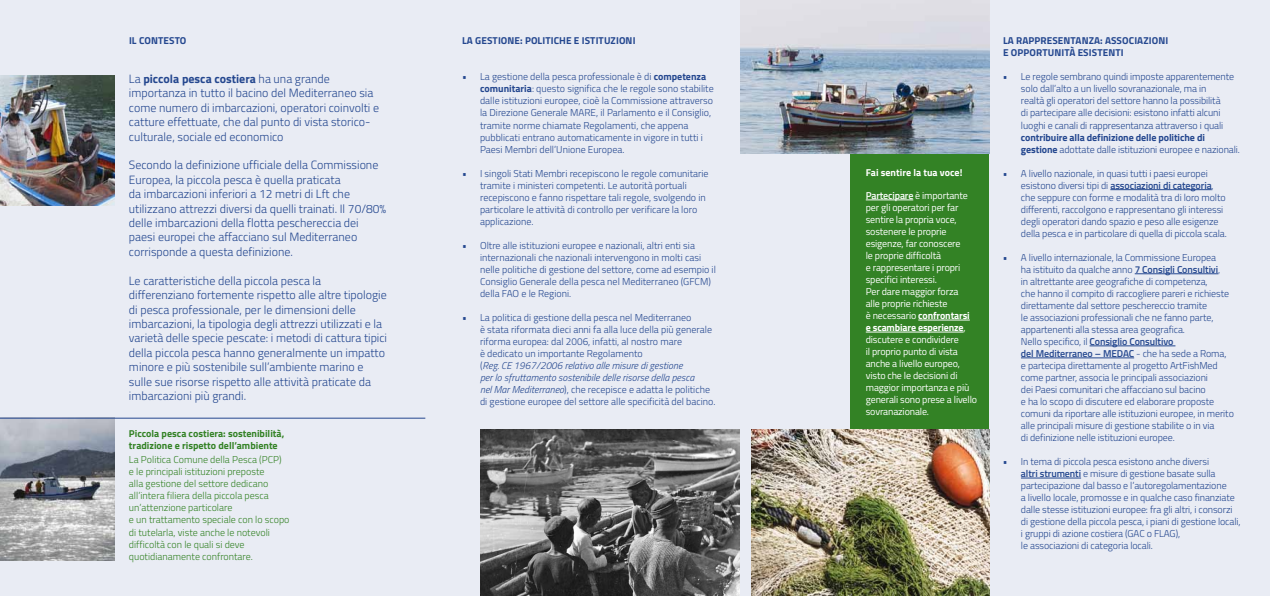
<style>
.page{position:relative;width:1270px;height:596px;background:#fff}
.page>*{position:absolute;margin:0;border:0;box-sizing:border-box;transform-origin:0 0}
.t1{font:300 12px/14.4px "Titillium";color:#24478f}
.t2{font:300 10px/12px "Titillium";letter-spacing:-.01em;color:#24478f}
.t3{font:10px/12px "Titillium";letter-spacing:-.015em;color:#fff}
.t4{font:300 10px/12px "Titillium";color:#338225}
.t5{font:700 10px/12px "Titillium";letter-spacing:.01em;color:#24478f}
.t6{font:700 10px/12px "Titillium";letter-spacing:-.01em;color:#24478f}
.t7{font:700 10px/12px "Titillium";color:#338225}
.t8{font:700 10px "Titillium";color:#fff}
.s1{font-weight:700}
.s2{font-style:italic}
.s3{font-weight:600}
.s4{font-weight:300}
</style>
<div class="page">
<div style="left:0;top:0;width:1270px;height:595px;background:#e9ecf4"></div>
<div style="left:850px;top:128px;width:139px;height:319px;background:#338225"></div>
<hr style="left:1110px;top:189px;width:102px;height:1px;background:#24478f">
<hr style="left:1135px;top:273px;width:83px;height:1px;background:#24478f">
<hr style="left:1090px;top:345px;width:85px;height:1px;background:#24478f">
<hr style="left:1021px;top:357px;width:113px;height:1px;background:#24478f">
<hr style="left:1021px;top:477px;width:60px;height:1px;background:#24478f">
<img style="left:0;top:418px;width:114px;height:141px">
<img style="left:741px;top:0;width:248px;height:154px">
<img style="left:480px;top:429px;width:259px;height:166px">
<img style="left:751px;top:429px;width:238px;height:166px">
<img style="left:0;top:75px;width:114px;height:130px">
<hr style="left:0;top:417px;width:425px;height:1px;background:#24478f">
<hr style="left:866px;top:199px;width:47px;height:1px;background:#fff">
<hr style="left:918px;top:319px;width:52px;height:1px;background:#fff">
<hr style="left:866px;top:331px;width:98px;height:1px;background:#fff">
<p class="t5" style="left:129px;top:34px;width:59px">Il contesto</p>
<p class="t1" style="left:129px;top:71px;width:252px">La <span class="s1">piccola pesca costiera</span> ha una grande importanza in tutto il bacino del Mediterraneo sia come numero di imbarcazioni, operatori coinvolti e catture effettuate, che dal punto di vista storico&shy;culturale, sociale ed economico</p>
<p class="t1" style="left:129px;top:157px;width:259px">Secondo la definizione ufficiale della Commissione Europea, la piccola pesca è quella praticata<br>da imbarcazioni inferiori a 12 metri di Lft che utilizzano attrezzi diversi da quelli trainati. Il 70/80% delle imbarcazioni della flotta peschereccia dei paesi europei che affacciano sul Mediterraneo corrisponde a questa definizione.</p>
<p class="t1" style="left:129px;top:272px;width:260px">Le caratteristiche della piccola pesca la differenziano fortemente rispetto alle altre tipologie di pesca professionale, per le dimensioni delle imbarcazioni, la tipologia degli attrezzi utilizzati e la varietà delle specie pescate: i metodi di cattura tipici della piccola pesca hanno generalmente un impatto minore e più sostenibile sull’ambiente marino e sulle sue risorse rispetto alle attività praticate da imbarcazioni più grandi.</p>
<p class="t7" style="left:129px;top:426px;width:157px">Piccola pesca costiera: sostenibilità, tradizione e rispetto dell’ambiente</p>
<p class="t4" style="left:129px;top:453px;width:162px">La Politica Comune della Pesca (PCP)<br>e le principali istituzioni preposte<br>alla gestione del settore dedicano all’intera filiera della piccola pesca un’attenzione particolare<br>e un trattamento speciale con lo scopo di tutelarla, viste anche le notevoli difficoltà con le quali si deve quotidianamente confrontare.</p>
<p class="t5" style="left:462px;top:34px;width:173px">La gestione: politiche e istituzioni</p>
<p class="t2" style="left:480px;top:70px;width:235px;text-indent:-18px">• La gestione della pesca professionale è di <span class="s1">competenza comunitaria</span>: questo significa che le regole sono stabilite dalle istituzioni europee, cioè la Commissione attraverso la Direzione Generale MARE, il Parlamento e il Consiglio, tramite norme chiamate Regolamenti, che appena pubblicati entrano automaticamente in vigore in tutti i Paesi Membri dell’Unione Europea.</p>
<p class="t2" style="left:480px;top:166px;width:230px;text-indent:-18px">• I singoli Stati Membri recepiscono le regole comunitarie tramite i ministeri competenti. Le autorità portuali recepiscono e fanno rispettare tali regole, svolgendo in particolare le attività di controllo per verificare la loro applicazione.</p>
<p class="t2" style="left:480px;top:238px;width:237px;text-indent:-18px">• Oltre alle istituzioni europee e nazionali, altri enti sia internazionali che nazionali intervengono in molti casi nelle politiche di gestione del settore, come ad esempio il Consiglio Generale della pesca nel Mediterraneo (GFCM) della FAO e le Regioni.</p>
<p class="t2" style="left:480px;top:310px;width:237px;text-indent:-18px">• La politica di gestione della pesca nel Mediterraneo<br>è stata riformata dieci anni fa alla luce della più generale riforma europea: dal 2006, infatti, al nostro mare<br>è dedicato un importante Regolamento<br>(<span class="s2">Reg. CE 1967/2006 relativo alle misure di gestione<br>per lo sfruttamento sostenibile delle risorse della pesca<br>nel Mar Mediterraneo</span>), che recepisce e adatta le politiche di gestione europee del settore alle specificità del bacino.</p>
<p class="t8" style="left:866px;top:165px;width:98px">Fai sentire la tua voce!</p>
<p class="t3" style="left:866px;top:189px;width:113px"><span class="s3">Partecipare</span> è importante per gli operatori per far sentire la propria voce, sostenere le proprie esigenze, far conoscere<br>le proprie difficoltà<br>e rappresentare i propri specifici interessi.<br>Per dare maggior forza<br>alle proprie richieste<br>è necessario <span class="s1">confrontarsi e scambiare esperienze</span>, discutere e condividere<br>il proprio punto di vista anche a livello europeo, visto che le decisioni di maggior importanza e più generali sono prese a livello sovranazionale.</p>
<p class="t5" style="left:1003px;top:34px;width:165px">La rappresentanza: associazioni e opportunità esistenti</p>
<p class="t2" style="left:1021px;top:70px;width:215px;text-indent:-18px">• Le regole sembrano quindi imposte apparentemente solo dall’alto a un livello sovranazionale, ma in<br>realtà gli operatori del settore hanno la possibilità<br>di partecipare alle decisioni: esistono infatti alcuni luoghi e canali di rappresentanza attraverso i quali</p>
<p class="t6" style="left:1021px;top:130px;width:221px">contribuire alla definizione delle politiche di gestione <span class="s4">adottate dalle istituzioni europee e nazionali.</span></p>
<p class="t2" style="left:1021px;top:166px;width:207px;text-indent:-18px">• A livello nazionale, in quasi tutti i paesi europei esistono diversi tipi di <span class="s3">associazioni di categoria</span>, che seppure con forme e modalità tra di loro molto differenti, raccolgono e rappresentano gli interessi degli operatori dando spazio e peso alle esigenze della pesca e in particolare di quella di piccola scala.</p>
<p class="t2" style="left:1021px;top:250px;width:214px;text-indent:-18px">• A livello internazionale, la Commissione Europea<br>ha istituito da qualche anno <span class="s3">7 Consigli Consultivi</span>,<br>in altrettante aree geografiche di competenza,<br>che hanno il compito di raccogliere pareri e richieste direttamente dal settore peschereccio tramite<br>le associazioni professionali che ne fanno parte, appartenenti alla stessa area geografica.<br>Nello specifico, il <span class="s3">Consiglio Consultivo<br>del Mediterraneo – MEDAC</span> - che ha sede a Roma, e partecipa direttamente al progetto ArtFishMed come partner, associa le principali associazioni<br>dei Paesi comunitari che affacciano sul bacino<br>e ha lo scopo di discutere ed elaborare proposte comuni da riportare alle istituzioni europee, in merito alle principali misure di gestione stabilite o in via<br>di definizione nelle istituzioni europee.</p>
<p class="t2" style="left:1021px;top:454px;width:221px;text-indent:-18px">• In tema di piccola pesca esistono anche diversi<br><span class="s3">altri strumenti</span> e misure di gestione basate sulla partecipazione dal basso e l’autoregolamentazione<br>a livello locale, promosse e in qualche caso finanziate dalle stesse istituzioni europee: fra gli altri, i consorzi di gestione della piccola pesca, i piani di gestione locali, i gruppi di azione costiera (GAC o FLAG),<br>le associazioni di categoria locali.</p>
</div>
